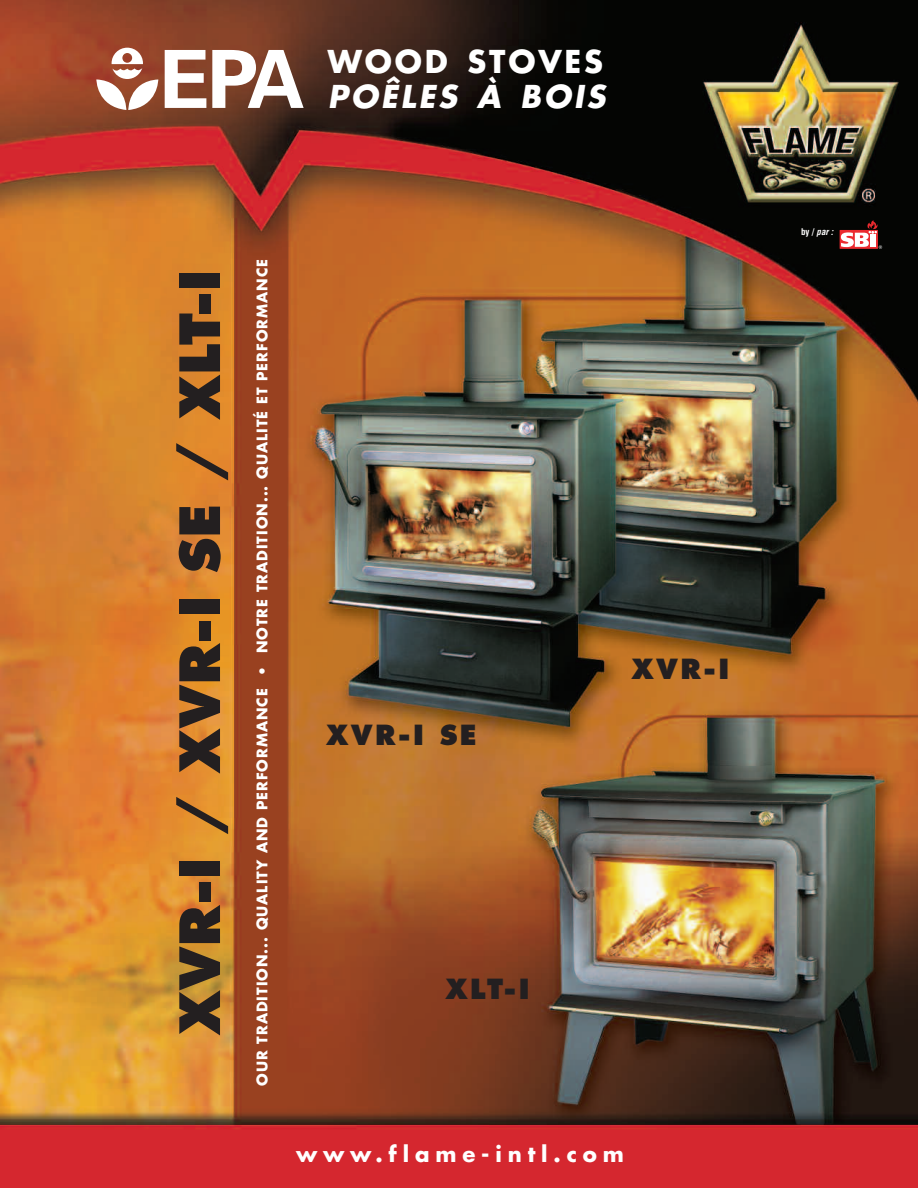
<style>
.page{position:relative;width:918px;height:1188px;background:#fff}
.page>*{position:absolute;margin:0;border:0;box-sizing:border-box;transform-origin:0 0}
.t1{font:800 54px "Futura";letter-spacing:-.005em;color:#231f20}
.t2{font:italic 700 30.75px "Futura";letter-spacing:.09em;color:#fff}
.t3{font:700 30.75px "Futura";letter-spacing:.09em;color:#fff}
.t4{font:800 27px "Futura";letter-spacing:.085em;color:#231f20}
.t5{font:700 21.3px "Futura";letter-spacing:.275em;color:#fff}
.t6{font:700 14.25px "Futura";letter-spacing:.07em;color:#fff}
.t7{font:italic 700 condensed 9px "Helvetica";color:#fff}
.s1{font-style:normal}
</style>
<div class="page">
<img style="left:0;top:0;width:918px;height:1188px">
<svg style="left:165px;top:50px;width:41px;height:58px"></svg>
<svg style="left:212px;top:50px;width:92px;height:58px"></svg>
<svg style="left:96px;top:48px;width:62px;height:62px"></svg>
<div style="left:840px;top:230px;width:38px;height:19px;background:#eb2a2f"></div>
<svg style="left:841px;top:220px;width:41px;height:29px"></svg>
<h2 class="t3" style="left:328px;top:47px;width:277px">WOOD STOVES</h2>
<h2 class="t2" style="left:328px;top:82px;width:279px">POÊLES À BOIS</h2>
<h1 class="t1" style="left:176px;top:1035px;width:767px;rotate:-90deg">XVR-I / XVR-I SE / XLT-I</h1>
<p class="t6" style="left:256px;top:1086px;width:828px;rotate:-90deg">OUR TRADITION... QUALITY AND PERFORMANCE • NOTRE TRADITION... QUALITÉ ET PERFORMANCE</p>
<h3 class="t4" style="left:326px;top:723px;width:152px">XVR-I SE</h3>
<h3 class="t4" style="left:632px;top:657px;width:99px">XVR-I</h3>
<h3 class="t4" style="left:446px;top:977px;width:86px">XLT-I</h3>
<h3 class="t5" style="left:296px;top:1145px;width:329px">www.flame-intl.com</h3>
<p class="t7" style="left:801px;top:227px;width:34px"><span class="s1">by /</span> par :</p>
</div>
